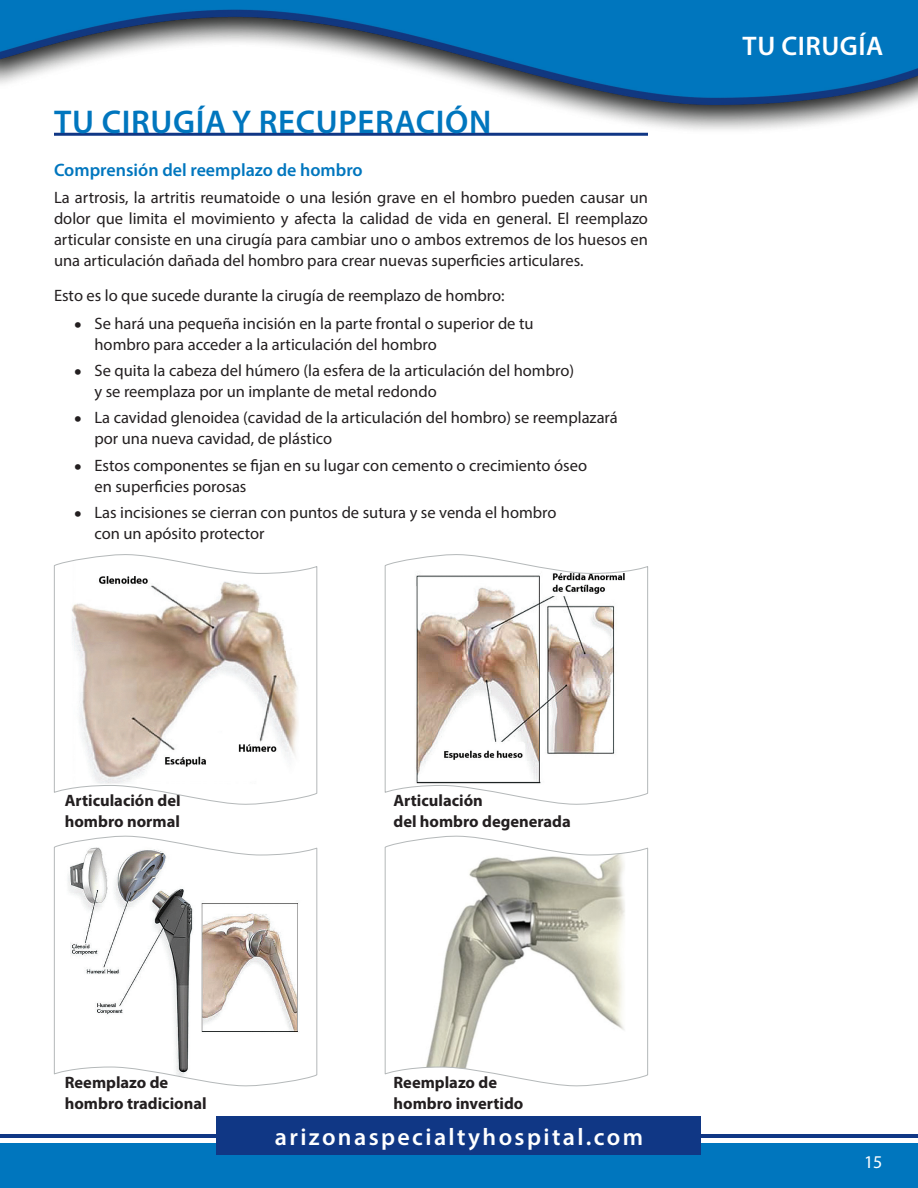
<style>
.page{position:relative;width:918px;height:1188px;background:#fff}
.page>*{position:absolute;margin:0;border:0;box-sizing:border-box;transform-origin:0 0}
.Headline{font:600 33px "Myriad Pro";letter-spacing:.02em;color:#0076be}
.t1{font:600 27px "Myriad Pro";letter-spacing:.02em;color:#fff}
.t2{font:600 24px "Myriad Pro";letter-spacing:.1em;color:#fff}
.Subtitle{font:600 18px "Myriad Pro";color:#0076be}
.t3{font:18px "Myriad Pro";color:#fff}
.Bullet_Text{font:16.5px/21px "Myriad Pro";color:#231f20}
.Text{font:16.5px/21px "Myriad Pro";color:#231f20;text-align:justify}
.Sub-Subhead{font:700 16.5px/21px "Myriad Pro";color:#231f20}
.s1{font-size:27px}
</style>
<div class="page">
<img style="left:1px;top:0;width:917px;height:133px">
<img style="left:0;top:0;width:1px;height:162px">
<div style="left:0;top:1143px;width:918px;height:45px;background:#0076be"></div>
<hr style="left:0;top:1134px;width:918px;height:3px;background:#103785">
<div style="left:217px;top:1116px;width:484px;height:39px;background:#103785"></div>
<hr style="left:54px;top:133px;width:594px;height:3px;background:#103785">
<svg style="left:54px;top:554px;width:264px;height:251px"></svg>
<svg style="left:54px;top:835px;width:264px;height:252px"></svg>
<svg style="left:384px;top:554px;width:265px;height:251px"></svg>
<svg style="left:384px;top:835px;width:265px;height:252px"></svg>
<p class="Headline" style="left:54px;top:101px;width:439px">TU CIRUGÍA Y RECUPERACIÓN</p>
<p class="Subtitle" style="left:54px;top:158px;width:310px">Comprensión del reemplazo de hombro</p>
<p class="Text" style="left:54px;top:187px;width:596px">La artrosis, la artritis reumatoide o una lesión grave en el hombro pueden causar un dolor que limita el movimiento y afecta la calidad de vida en general. El reemplazo articular consiste en una cirugía para cambiar uno o ambos extremos de los huesos en una articulación dañada del hombro para crear nuevas superficies articulares.</p>
<p class="Text" style="left:54px;top:284px;width:452px">Esto es lo que sucede durante la cirugía de reemplazo de hombro:</p>
<p class="Bullet_Text" style="left:94px;top:312px;width:441px;text-indent:-20px"><span class="s1">•</span> Se hará una pequeña incisión en la parte frontal o superior de tu hombro para acceder a la articulación del hombro</p>
<p class="Bullet_Text" style="left:94px;top:360px;width:481px;text-indent:-20px"><span class="s1">•</span> Se quita la cabeza del húmero (la esfera de la articulación del hombro) y se reemplaza por un implante de metal redondo</p>
<p class="Bullet_Text" style="left:94px;top:407px;width:525px;text-indent:-20px"><span class="s1">•</span> La cavidad glenoidea (cavidad de la articulación del hombro) se reemplazará por una nueva cavidad, de plástico</p>
<p class="Bullet_Text" style="left:94px;top:454px;width:494px;text-indent:-20px"><span class="s1">•</span> Estos componentes se fijan en su lugar con cemento o crecimiento óseo en superficies porosas</p>
<p class="Bullet_Text" style="left:94px;top:502px;width:464px;text-indent:-20px"><span class="s1">•</span> Las incisiones se cierran con puntos de sutura y se venda el hombro con un apósito protector</p>
<p class="t1" style="left:743px;top:29px;width:142px">TU CIRUGÍA</p>
<p class="Sub-Subhead" style="left:65px;top:789px;width:117px">Articulación del hombro normal</p>
<p class="Sub-Subhead" style="left:394px;top:789px;width:179px">Articulación<br>del hombro degenerada</p>
<p class="Sub-Subhead" style="left:65px;top:1071px;width:143px">Reemplazo de hombro tradicional</p>
<p class="Sub-Subhead" style="left:394px;top:1071px;width:131px">Reemplazo de hombro invertido</p>
<p class="t2" style="left:275px;top:1121px;width:370px">arizonaspecialtyhospital.com</p>
<p class="t3" style="left:864px;top:1151px;width:20px">15</p>
</div>
